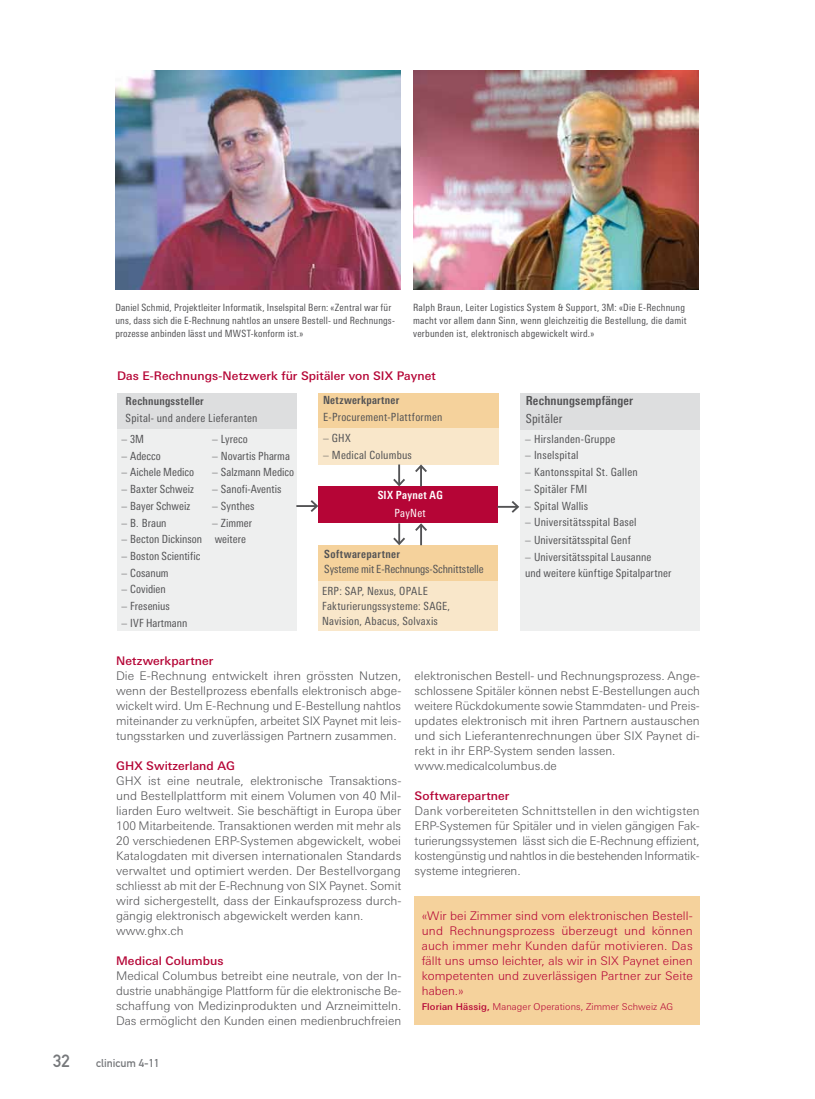
<style>
.page{position:relative;width:815px;height:1099px;background:#fff}
.page>*{position:absolute;margin:0;border:0;box-sizing:border-box;transform-origin:0 0}
.t1{font:17.5px "DIN Mittelschrift Std";color:#76787b}
.t2{font:700 condensed 12.5px "LT Univers";letter-spacing:.015em;color:#535355}
.t3{font:condensed 12.5px "LT Univers";letter-spacing:.015em;color:#535355}
.t4{font:300 11.88px/15px "LT Univers Basic";color:#535355;text-align:justify}
.t5{font:300 11.88px/15px "LT Univers Basic";letter-spacing:.005em;color:#b50536;text-align:justify}
.t6{font:500 11.88px "LT Univers Basic";letter-spacing:.005em;color:#b50536}
.t7{font:condensed 11.25px/16.8px "LT Univers";letter-spacing:.015em;color:#535355}
.t8{font:700 condensed 11.25px "LT Univers";letter-spacing:.025em;color:#535355}
.t9{font:11.25px "DIN Mittelschrift Std";color:#76787b}
.t10{font:700 condensed 11.25px "LT Univers";letter-spacing:.025em;color:#fff}
.t11{font:condensed 11.25px "LT Univers";letter-spacing:.025em;color:#fff}
.t12{font:condensed 10px/13.1px "LT Univers";letter-spacing:.02em;color:#535355}
.t13{font:300 9.38px "LT Univers Basic";letter-spacing:.015em;color:#b50536}
.s1{font-family:"LT Univers Basic";font-weight:300;font-stretch:normal}
.s2{font-weight:500}
</style>
<div class="page">
<div style="left:318px;top:393px;width:180px;height:36px;background:#f5d29c"></div>
<div style="left:318px;top:428px;width:180px;height:36px;background:#f9e7ca"></div>
<div style="left:318px;top:545px;width:180px;height:37px;background:#f5d29c"></div>
<div style="left:318px;top:582px;width:180px;height:49px;background:#f9e7ca"></div>
<div style="left:318px;top:486px;width:180px;height:37px;background:#b50536"></div>
<div style="left:117px;top:393px;width:179px;height:36px;background:#dddedf"></div>
<div style="left:117px;top:429px;width:179px;height:202px;background:#eeefef"></div>
<div style="left:520px;top:429px;width:180px;height:202px;background:#eeefef"></div>
<div style="left:520px;top:393px;width:180px;height:36px;background:#dddedf"></div>
<hr style="left:296px;top:505px;width:21px;height:2px;background:#535355">
<svg style="left:309px;top:500px;width:9px;height:12px"></svg>
<hr style="left:497px;top:506px;width:21px;height:2px;background:#535355">
<svg style="left:510px;top:501px;width:10px;height:12px"></svg>
<hr style="left:398px;top:464px;width:2px;height:21px;background:#535355">
<svg style="left:393px;top:476px;width:12px;height:11px"></svg>
<hr style="left:420px;top:466px;width:2px;height:20px;background:#535355">
<svg style="left:413px;top:464px;width:16px;height:10px"></svg>
<hr style="left:398px;top:523px;width:2px;height:21px;background:#535355">
<svg style="left:393px;top:535px;width:12px;height:11px"></svg>
<hr style="left:420px;top:524px;width:2px;height:21px;background:#535355">
<svg style="left:415px;top:523px;width:12px;height:10px"></svg>
<img style="left:115px;top:71px;width:286px;height:218px">
<img style="left:413px;top:71px;width:285px;height:218px">
<div style="left:415px;top:896px;width:285px;height:128px;background:#f5d29c"></div>
<p class="t12" style="left:115px;top:300px;width:281px">Daniel Schmid, Projektleiter Informatik, Inselspital Bern: «Zentral war für uns, dass sich die E-Rechnung nahtlos an unsere Bestell- und Rechnungs&shy;prozesse anbinden lässt und MWST-konform ist.»</p>
<p class="t12" style="left:413px;top:300px;width:275px">Ralph Braun, Leiter Logistics System &amp; Support, 3M: «Die E-Rechnung macht vor allem dann Sinn, wenn gleichzeitig die Bestellung, die damit verbunden ist, elektronisch abgewickelt wird.»</p>
<p class="t6" style="left:117px;top:368px;width:320px">Das E-Rechnungs-Netzwerk für Spitäler von SIX Paynet</p>
<p class="t8" style="left:126px;top:394px;width:80px">Rechnungssteller</p>
<p class="t7" style="left:126px;top:410px;width:133px">Spital- und andere Lieferanten</p>
<p class="t7" style="left:122px;top:430px;width:24px"><span class="s1">–</span> 3M</p>
<p class="t7" style="left:122px;top:447px;width:41px"><span class="s1">–</span> Adecco</p>
<p class="t7" style="left:122px;top:464px;width:74px"><span class="s1">–</span> Aichele Medico</p>
<p class="t7" style="left:122px;top:480px;width:74px"><span class="s1">–</span> Baxter Schweiz</p>
<p class="t7" style="left:122px;top:497px;width:70px"><span class="s1">–</span> Bayer Schweiz</p>
<p class="t7" style="left:122px;top:514px;width:47px"><span class="s1">–</span> B<span class="s1">.</span> Braun</p>
<p class="t7" style="left:122px;top:531px;width:82px"><span class="s1">–</span> Becton Dickinson</p>
<p class="t7" style="left:122px;top:547px;width:80px"><span class="s1">–</span> Boston Scientific</p>
<p class="t7" style="left:122px;top:564px;width:49px"><span class="s1">–</span> Cosanum</p>
<p class="t7" style="left:122px;top:581px;width:46px"><span class="s1">–</span> Covidien</p>
<p class="t7" style="left:122px;top:597px;width:50px"><span class="s1">–</span> Fresenius</p>
<p class="t7" style="left:122px;top:614px;width:67px"><span class="s1">–</span> IVF Hartmann</p>
<p class="t7" style="left:212px;top:430px;width:37px"><span class="s1">–</span> Lyreco</p>
<p class="t7" style="left:212px;top:447px;width:79px"><span class="s1">–</span> Novartis Pharma</p>
<p class="t7" style="left:212px;top:464px;width:83px"><span class="s1">–</span> Salzmann Medico</p>
<p class="t7" style="left:212px;top:480px;width:71px"><span class="s1">–</span> Sanofi-Aventis</p>
<p class="t7" style="left:212px;top:497px;width:44px"><span class="s1">–</span> Synthes</p>
<p class="t7" style="left:212px;top:514px;width:41px"><span class="s1">–</span> Zimmer weitere</p>
<p class="t8" style="left:323px;top:393px;width:78px">Netzwerkpartner</p>
<p class="t7" style="left:323px;top:408px;width:121px">E-Procurement-Plattformen</p>
<p class="t7" style="left:323px;top:429px;width:29px"><span class="s1">–</span> GHX</p>
<p class="t7" style="left:323px;top:446px;width:90px"><span class="s1">–</span> Medical Columbus</p>
<p class="t10" style="left:378px;top:488px;width:66px">SIX Paynet AG</p>
<p class="t11" style="left:395px;top:506px;width:33px">PayNet</p>
<p class="t8" style="left:324px;top:547px;width:77px">Softwarepartner</p>
<p class="t7" style="left:322px;top:557px;width:163px;line-height:22.6px">Systeme mit E-Rechnungs-Schnittstelle<br>ERP: SAP, Nexus, OPALE</p>
<p class="t7" style="left:322px;top:599px;width:129px;line-height:15px">Fakturierungssysteme: SAGE,<br>Navision, Abacus, Solvaxis</p>
<p class="t2" style="left:526px;top:393px;width:109px">Rechnungsempfänger</p>
<p class="t3" style="left:526px;top:411px;width:38px">Spitäler</p>
<p class="t7" style="left:525px;top:430px;width:92px"><span class="s1">–</span> Hirslanden-Gruppe</p>
<p class="t7" style="left:525px;top:447px;width:55px"><span class="s1">–</span> Inselspital</p>
<p class="t7" style="left:525px;top:464px;width:114px"><span class="s1">–</span> Kantonsspital St. Gallen</p>
<p class="t7" style="left:525px;top:480px;width:63px"><span class="s1">–</span> Spitäler FMI</p>
<p class="t7" style="left:525px;top:497px;width:65px"><span class="s1">–</span> Spital Wallis</p>
<p class="t7" style="left:525px;top:514px;width:113px"><span class="s1">–</span> Universitätsspital Basel</p>
<p class="t7" style="left:525px;top:531px;width:107px"><span class="s1">–</span> Universitätsspital Genf</p>
<p class="t7" style="left:525px;top:548px;width:148px"><span class="s1">–</span> Universitätsspital Lausanne<br>und weitere künftige Spitalpartner</p>
<p class="t6" style="left:116px;top:653px;width:99px">Netzwerkpartner</p>
<p class="t4" style="left:116px;top:668px;width:287px">Die E-Rechnung entwickelt ihren grössten Nutzen, wenn der Bestellprozess ebenfalls elektronisch abge&shy;wickelt wird. Um E-Rechnung und E-Bestellung nahtlos miteinander zu verknüpfen, arbeitet SIX Paynet mit leis&shy;tungsstarken und zuverlässigen Partnern zusammen.</p>
<p class="t6" style="left:116px;top:758px;width:120px">GHX Switzerland AG</p>
<p class="t4" style="left:116px;top:773px;width:287px;text-align:left">GHX ist eine neutrale, elektronische Transaktions&shy;und Bestellplattform mit einem Volumen von 40 Mil&shy;liarden Euro weltweit. Sie beschäftigt in Europa über 100 Mitarbeitende. Transaktionen werden mit mehr als 20 verschiedenen ERP-Systemen abgewickelt, wobei Katalogdaten mit diversen internationalen Standards verwaltet und optimiert werden. Der Bestellvorgang schliesst ab mit der E-Rechnung von SIX Paynet. Somit wird sichergestellt, dass der Einkaufsprozess durch&shy;gängig elektronisch abgewickelt werden kann. www.ghx.ch</p>
<p class="t6" style="left:116px;top:953px;width:109px">Medical Columbus</p>
<p class="t4" style="left:116px;top:968px;width:287px">Medical Columbus betreibt eine neutrale, von der In&shy;dustrie unabhängige Plattform für die elektronische Be&shy;schaffung von Medizinprodukten und Arzneimitteln.<br>Das ermöglicht den Kunden einen medienbruchfreien</p>
<h1 class="t1" style="left:53px;top:1050px;width:18px">32</h1>
<p class="t9" style="left:96px;top:1056px;width:65px">clinicum 4-11</p>
<p class="t4" style="left:415px;top:668px;width:287px;text-align:left">elektronischen Bestell- und Rechnungsprozess. Ange&shy;schlossene Spitäler können nebst E-Bestellungen auch weitere Rückdokumente sowie Stammdaten- und Preis&shy;updates elektronisch mit ihren Partnern austauschen und sich Lieferantenrechnungen über SIX Paynet di&shy;rekt in ihr ERP-System senden lassen. www.medicalcolumbus.de</p>
<p class="t6" style="left:415px;top:788px;width:96px">Softwarepartner</p>
<p class="t4" style="left:415px;top:803px;width:287px">Dank vorbereiteten Schnittstellen in den wichtigsten ERP-Systemen für Spitäler und in vielen gängigen Fak&shy;turierungssystemen lässt sich die E-Rechnung effizient, kostengünstig und nahtlos in die bestehenden Informatik&shy;systeme integrieren.</p>
<p class="t5" style="left:422px;top:908px;width:273px">«Wir bei Zimmer sind vom elektronischen Bestell&shy;und Rechnungsprozess überzeugt und können auch immer mehr Kunden dafür motivieren. Das fällt uns umso leichter, als wir in SIX Paynet einen kompetenten und zuverlässigen Partner zur Seite haben.»</p>
<p class="t13" style="left:422px;top:1000px;width:253px"><span class="s2">Florian Hässig,</span> Manager Operations, Zimmer Schweiz AG</p>
</div>
